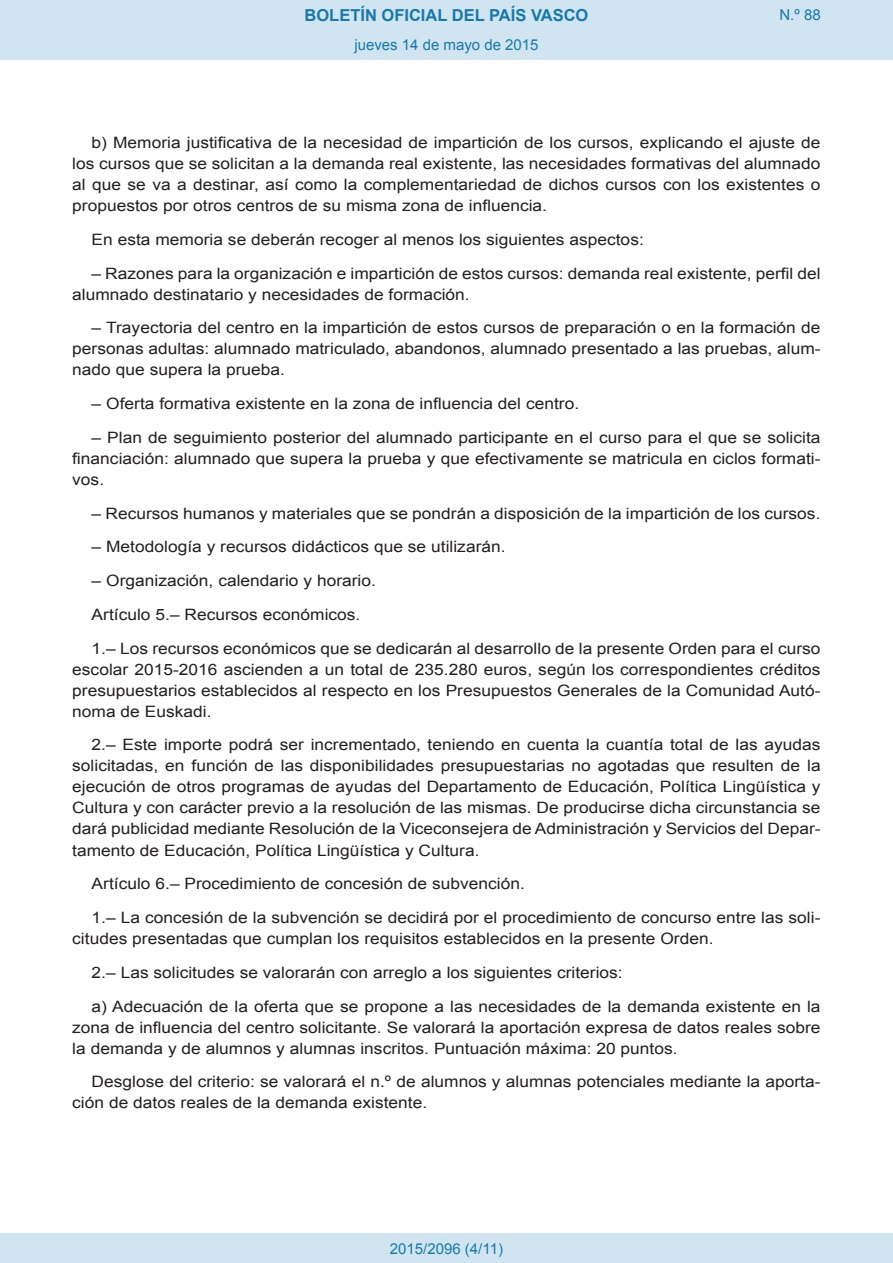
<style>
.page{position:relative;width:893px;height:1263px;background:#fff}
.page>*{position:absolute;margin:0;border:0;box-sizing:border-box;transform-origin:0 0}
.t1{font:700 16.5px "Arial";color:#1879ad}
.BOPVDetalle{font:15.6px/21px "Arial";color:#231f20;text-align:justify;scale:1.11 1}
.Paginacion_Centro{font:15px "Arial";color:#1879ad}
</style>
<div class="page">
<div style="left:0;top:0;width:893px;height:60px;background:#d0e5f0"></div>
<div style="left:0;top:1233px;width:893px;height:30px;background:#d0e5f0"></div>
<p class="t1" style="left:305px;top:4px;width:285px">BOLETÍN OFICIAL DEL PAÍS VASCO</p>
<p class="Paginacion_Centro" style="left:354px;top:35px;width:186px">jueves 14 de mayo de 2015</p>
<p class="Paginacion_Centro" style="left:779px;top:5px;width:43px">N.º 88</p>
<p class="BOPVDetalle" style="left:72px;top:132px;width:676px;text-indent:19px">b) Memoria justificativa de la necesidad de impartición de los cursos, explicando el ajuste de los cursos que se solicitan a la demanda real existente, las necesidades formativas del alumnado al que se va a destinar, así como la complementariedad de dichos cursos con los existentes o propuestos por otros centros de su misma zona de influencia.</p>
<p class="BOPVDetalle" style="left:92px;top:229px;width:499px">En esta memoria se deberán recoger al menos los siguientes aspectos:</p>
<p class="BOPVDetalle" style="left:72px;top:263px;width:676px;text-indent:19px">– Razones para la organización e impartición de estos cursos: demanda real existente, perfil del alumnado destinatario y necesidades de formación.</p>
<p class="BOPVDetalle" style="left:72px;top:318px;width:676px;text-indent:19px">– Trayectoria del centro en la impartición de estos cursos de preparación o en la formación de personas adultas: alumnado matriculado, abandonos, alumnado presentado a las pruebas, alum&shy;nado que supera la prueba.</p>
<p class="BOPVDetalle" style="left:92px;top:393px;width:441px">– Oferta formativa existente en la zona de influencia del centro.</p>
<p class="BOPVDetalle" style="left:72px;top:427px;width:676px;text-indent:19px">– Plan de seguimiento posterior del alumnado participante en el curso para el que se solicita financiación: alumnado que supera la prueba y que efectivamente se matricula en ciclos formati&shy;vos.</p>
<p class="BOPVDetalle" style="left:92px;top:503px;width:658px">– Recursos humanos y materiales que se pondrán a disposición de la impartición de los cursos.</p>
<p class="BOPVDetalle" style="left:92px;top:537px;width:374px">– Metodología y recursos didácticos que se utilizarán.</p>
<p class="BOPVDetalle" style="left:92px;top:570px;width:258px">– Organización, calendario y horario.</p>
<p class="BOPVDetalle" style="left:92px;top:604px;width:244px">Artículo 5.– Recursos económicos.</p>
<p class="BOPVDetalle" style="left:72px;top:638px;width:676px;text-indent:19px">1.– Los recursos económicos que se dedicarán al desarrollo de la presente Orden para el curso escolar 2015-2016 ascienden a un total de 235.280 euros, según los correspondientes créditos presupuestarios establecidos al respecto en los Presupuestos Generales de la Comunidad Autó&shy;noma de Euskadi.</p>
<p class="BOPVDetalle" style="left:72px;top:735px;width:676px;text-indent:19px">2.– Este importe podrá ser incrementado, teniendo en cuenta la cuantía total de las ayudas solicitadas, en función de las disponibilidades presupuestarias no agotadas que resulten de la ejecución de otros programas de ayudas del Departamento de Educación, Política Lingüística y Cultura y con carácter previo a la resolución de las mismas. De producirse dicha circunstancia se dará publicidad mediante Resolución de la Viceconsejera de Administración y Servicios del Depar&shy;tamento de Educación, Política Lingüística y Cultura.</p>
<p class="BOPVDetalle" style="left:92px;top:873px;width:392px">Artículo 6.– Procedimiento de concesión de subvención.</p>
<p class="BOPVDetalle" style="left:72px;top:907px;width:676px;text-indent:19px">1.– La concesión de la subvención se decidirá por el procedimiento de concurso entre las soli&shy;citudes presentadas que cumplan los requisitos establecidos en la presente Orden.</p>
<p class="BOPVDetalle" style="left:92px;top:962px;width:480px">2.– Las solicitudes se valorarán con arreglo a los siguientes criterios:</p>
<p class="BOPVDetalle" style="left:72px;top:996px;width:676px;text-indent:19px">a) Adecuación de la oferta que se propone a las necesidades de la demanda existente en la zona de influencia del centro solicitante. Se valorará la aportación expresa de datos reales sobre la demanda y de alumnos y alumnas inscritos. Puntuación máxima: 20 puntos.</p>
<p class="BOPVDetalle" style="left:72px;top:1071px;width:676px;text-indent:19px">Desglose del criterio: se valorará el n.º de alumnos y alumnas potenciales mediante la aporta&shy;ción de datos reales de la demanda existente.</p>
<p class="Paginacion_Centro" style="left:390px;top:1238px;width:115px">2015/2096 (4/11)</p>
</div>
